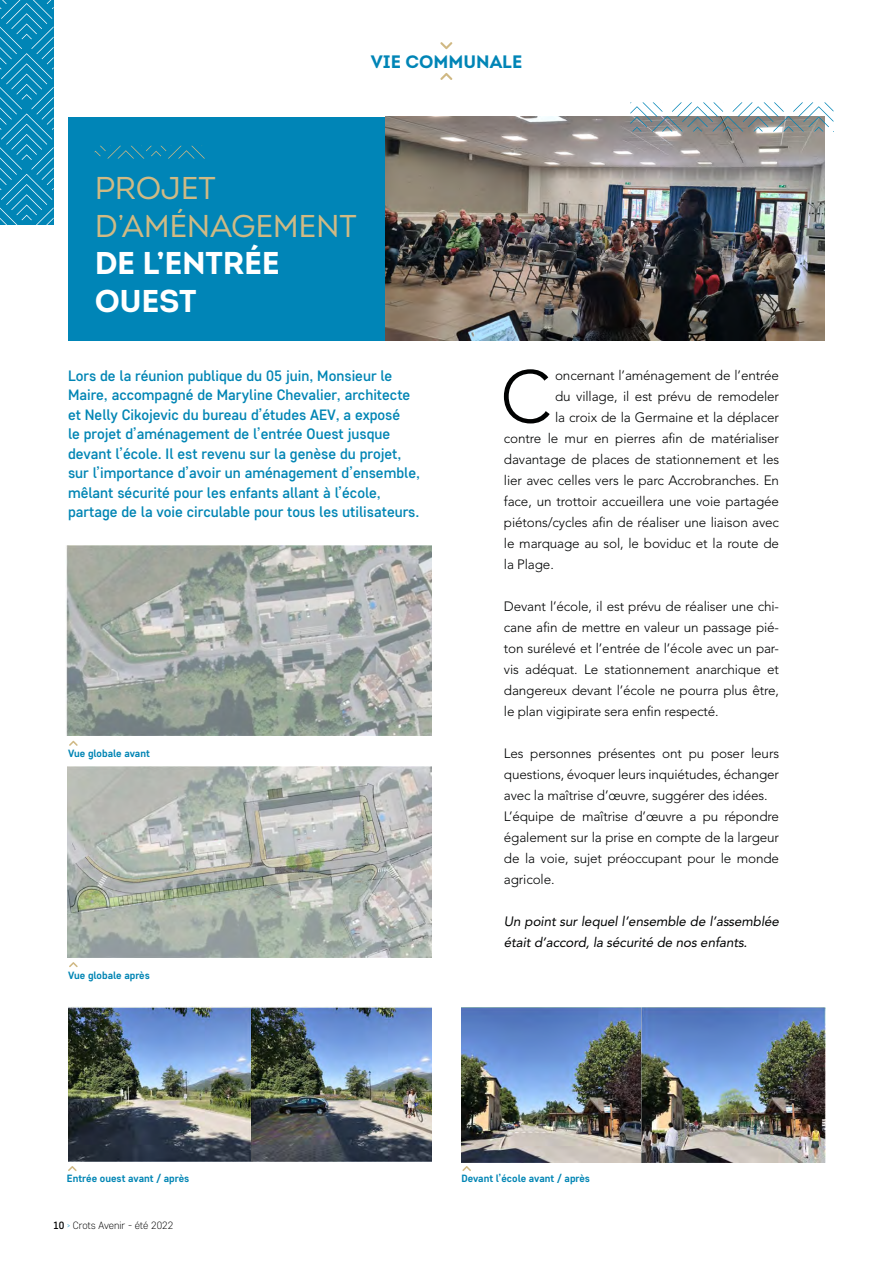
<style>
.page{position:relative;width:893px;height:1263px;background:#fff}
.page>*{position:absolute;margin:0;border:0;box-sizing:border-box;transform-origin:0 0}
.t1{font:300 72.75px "Avenir LT Std";color:#010202}
.t2{font:31.5px/37.5px "Intro Book Caps";letter-spacing:-.01em;color:#d0ba84}
.t3{font:31.5px/37.5px "Intro Bold Caps";letter-spacing:-.01em;color:#fff}
.t4{font:18px "Intro Bold Caps";color:#0085b6}
.t5{font:500 15px/19.5px "Core Sans D45";color:#0085b4}
.t6{font:300 13.5px/21px "Avenir LT Std";letter-spacing:-.01em;color:#010202;text-align:justify}
.t7{font:italic 13.5px/21px "Avenir LT Std";letter-spacing:-.01em;color:#010202}
.t8{font:700 10.5px "Core Sans D55";color:#0085b4}
.t9{font:300 10.5px "Core Sans D25";color:#000}
.s1{font-family:"Core Sans D45";font-weight:500}
.s2{color:#0085b6}
</style>
<div class="page">
<div style="left:68px;top:117px;width:318px;height:223px;background:#0085b7"></div>
<svg style="left:440px;top:42px;width:13px;height:7px"></svg>
<svg style="left:440px;top:73px;width:13px;height:7px"></svg>
<svg style="left:0;top:0;width:54px;height:225px;background:#158fbc"></svg>
<svg style="left:95px;top:146px;width:110px;height:13px"></svg>
<img style="left:386px;top:117px;width:439px;height:224px">
<img style="left:68px;top:767px;width:364px;height:190px">
<img style="left:66px;top:545px;width:366px;height:190px">
<img style="left:68px;top:1007px;width:364px;height:155px">
<img style="left:461px;top:1008px;width:365px;height:154px">
<svg style="left:68px;top:1166px;width:9px;height:5px"></svg>
<svg style="left:462px;top:1166px;width:9px;height:5px"></svg>
<svg style="left:69px;top:741px;width:9px;height:5px"></svg>
<svg style="left:69px;top:962px;width:9px;height:6px"></svg>
<svg style="left:630px;top:102px;width:203px;height:29px"></svg>
<h3 class="t4" style="left:371px;top:50px;width:153px">VIE COMMUNALE</h3>
<h2 class="t2" style="left:95px;top:169px;width:263px">PROJET<br>D’AMÉNAGEMENT</h2>
<h2 class="t3" style="left:95px;top:244px;width:187px">DE L’ENTRÉE<br>OUEST</h2>
<p class="t5" style="left:68px;top:365px;width:354px">Lors de la réunion publique du 05 juin, Monsieur le Maire, accompagné de Maryline Chevalier, architecte et Nelly Cikojevic du bureau d’études AEV, a exposé<br>le projet d’aménagement de l’entrée Ouest jusque devant l’école. Il est revenu sur la genèse du projet, sur l’importance d’avoir un aménagement d’ensemble, mêlant sécurité pour les enfants allant à l’école, partage de la voie circulable pour tous les utilisateurs.</p>
<h1 class="t1" style="left:500px;top:354px;width:53px">C</h1>
<p class="t6" style="left:555px;top:365px;width:225px">oncernant l’aménagement de l’entrée</p>
<p class="t6" style="left:555px;top:386px;width:225px">du village, il est prévu de remodeler</p>
<p class="t6" style="left:555px;top:407px;width:225px">la croix de la Germaine et la déplacer</p>
<p class="t6" style="left:504px;top:428px;width:277px">contre le mur en pierres afin de matérialiser</p>
<p class="t6" style="left:504px;top:449px;width:277px">davantage de places de stationnement et les</p>
<p class="t6" style="left:504px;top:470px;width:277px">lier avec celles vers le parc Accrobranches. En</p>
<p class="t6" style="left:504px;top:491px;width:277px">face, un trottoir accueillera une voie partagée</p>
<p class="t6" style="left:504px;top:512px;width:277px">piétons/cycles afin de réaliser une liaison avec</p>
<p class="t6" style="left:504px;top:533px;width:277px">le marquage au sol, le boviduc et la route de</p>
<p class="t6" style="left:504px;top:554px;width:51px">la Plage.</p>
<p class="t6" style="left:504px;top:596px;width:277px">Devant l’école, il est prévu de réaliser une chi&shy;cane afin de mettre en valeur un passage pié&shy;ton surélevé et l’entrée de l’école avec un par&shy;vis adéquat. Le stationnement anarchique et dangereux devant l’école ne pourra plus être, le plan vigipirate sera enfin respecté.</p>
<p class="t6" style="left:504px;top:743px;width:277px;text-align:left">Les personnes présentes ont pu poser leurs questions, évoquer leurs inquiétudes, échanger avec la maîtrise d’œuvre, suggérer des idées.<br>L’équipe de maîtrise d’œuvre a pu répondre également sur la prise en compte de la largeur de la voie, sujet préoccupant pour le monde agricole.</p>
<p class="t7" style="left:504px;top:911px;width:277px">Un point sur lequel l’ensemble de l’assemblée était d’accord, la sécurité de nos enfants.</p>
<p class="t8" style="left:68px;top:747px;width:83px">Vue globale avant</p>
<p class="t8" style="left:68px;top:968px;width:83px">Vue globale après</p>
<p class="t8" style="left:67px;top:1172px;width:124px">Entrée ouest avant / après</p>
<p class="t8" style="left:461px;top:1172px;width:130px">Devant l’école avant / après</p>
<p class="t9" style="left:53px;top:1219px;width:121px"><span class="s1">10</span> <span class="s2">›</span> Crots Avenir - été 2022</p>
</div>
